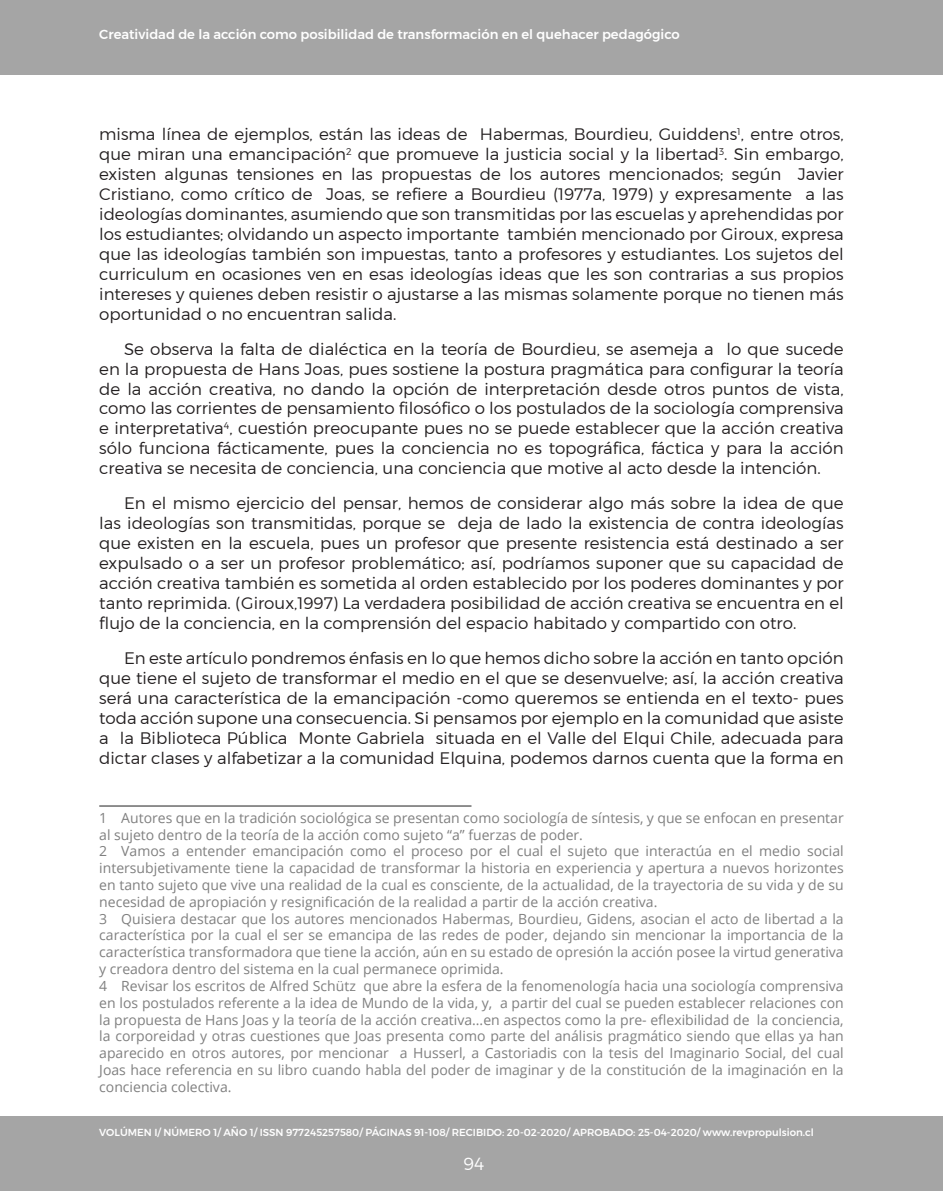
<style>
.page{position:relative;width:943px;height:1191px;background:#fff}
.page>*{position:absolute;margin:0;border:0;box-sizing:border-box;transform-origin:0 0}
.t1{font:300 17.5px "Montserrat";color:#fff}
._07_parrafo_texto_ar{font:300 16.62px/19.9px "Montserrat";color:#231f20;text-align:justify}
.notas_a_pie_de_pagin{font:14px/16.8px "Open Sans";color:#808080;text-align:justify}
.t2{font:500 13.12px "Montserrat";color:#fff}
.t3{font:500 10.15px "Montserrat";color:#fff}
</style>
<div class="page">
<div style="left:0;top:1116px;width:943px;height:75px;background:#a5a5a5"></div>
<div style="left:0;top:0;width:943px;height:74px;background:#a5a5a5"></div>
<hr style="left:99px;top:805px;width:372px;height:2px;background:#808080">
<p class="t2" style="left:99px;top:26px;width:582px">Creatividad de la acción como posibilidad de transformación en el quehacer pedagógico</p>
<p class="_07_parrafo_texto_ar" style="left:99px;top:124px;width:746px">misma línea de ejemplos, están las ideas de Habermas, Bourdieu, Guiddens<sup>1</sup>, entre otros, que miran una emancipación<sup>2</sup> que promueve la justicia social y la libertad<sup>3</sup>. Sin embargo, existen algunas tensiones en las propuestas de los autores mencionados; según Javier Cristiano, como crítico de Joas, se refiere a Bourdieu (1977a, 1979) y expresamente a las ideologías dominantes, asumiendo que son transmitidas por las escuelas y aprehendidas por los estudiantes; olvidando un aspecto importante también mencionado por Giroux, expresa que las ideologías también son impuestas, tanto a profesores y estudiantes. Los sujetos del curriculum en ocasiones ven en esas ideologías ideas que les son contrarias a sus propios intereses y quienes deben resistir o ajustarse a las mismas solamente porque no tienen más oportunidad o no encuentran salida.</p>
<p class="_07_parrafo_texto_ar" style="left:99px;top:338px;width:746px;text-indent:25px">Se observa la falta de dialéctica en la teoría de Bourdieu, se asemeja a lo que sucede en la propuesta de Hans Joas, pues sostiene la postura pragmática para configurar la teoría de la acción creativa, no dando la opción de interpretación desde otros puntos de vista, como las corrientes de pensamiento filosófico o los postulados de la sociología comprensiva e interpretativa<sup>4</sup>, cuestión preocupante pues no se puede establecer que la acción creativa sólo funciona fácticamente, pues la conciencia no es topográfica, fáctica y para la acción creativa se necesita de conciencia, una conciencia que motive al acto desde la intención.</p>
<p class="_07_parrafo_texto_ar" style="left:99px;top:493px;width:746px;text-indent:25px">En el mismo ejercicio del pensar, hemos de considerar algo más sobre la idea de que las ideologías son transmitidas, porque se deja de lado la existencia de contra ideologías que existen en la escuela, pues un profesor que presente resistencia está destinado a ser expulsado o a ser un profesor problemático; así, podríamos suponer que su capacidad de acción creativa también es sometida al orden establecido por los poderes dominantes y por tanto reprimida. (Giroux,1997) La verdadera posibilidad de acción creativa se encuentra en el flujo de la conciencia, en la comprensión del espacio habitado y compartido con otro.</p>
<p class="_07_parrafo_texto_ar" style="left:99px;top:647px;width:746px;text-indent:25px">En este artículo pondremos énfasis en lo que hemos dicho sobre la acción en tanto opción que tiene el sujeto de transformar el medio en el que se desenvuelve; así, la acción creativa será una característica de la emancipación -como queremos se entienda en el texto- pues toda acción supone una consecuencia. Si pensamos por ejemplo en la comunidad que asiste a la Biblioteca Pública Monte Gabriela situada en el Valle del Elqui Chile, adecuada para dictar clases y alfabetizar a la comunidad Elquina, podemos darnos cuenta que la forma en</p>
<p class="notas_a_pie_de_pagin" style="left:99px;top:809px;width:746px">1 Autores que en la tradición sociológica se presentan como sociología de síntesis, y que se enfocan en presentar al sujeto dentro de la teoría de la acción como sujeto “a” fuerzas de poder.</p>
<p class="notas_a_pie_de_pagin" style="left:99px;top:842px;width:746px">2 Vamos a entender emancipación como el proceso por el cual el sujeto que interactúa en el medio social intersubjetivamente tiene la capacidad de transformar la historia en experiencia y apertura a nuevos horizontes en tanto sujeto que vive una realidad de la cual es consciente, de la actualidad, de la trayectoria de su vida y de su necesidad de apropiación y resignificación de la realidad a partir de la acción creativa.</p>
<p class="notas_a_pie_de_pagin" style="left:99px;top:909px;width:746px">3 Quisiera destacar que los autores mencionados Habermas, Bourdieu, Gidens, asocian el acto de libertad a la característica por la cual el ser se emancipa de las redes de poder, dejando sin mencionar la importancia de la característica transformadora que tiene la acción, aún en su estado de opresión la acción posee la virtud generativa y creadora dentro del sistema en la cual permanece oprimida.</p>
<p class="notas_a_pie_de_pagin" style="left:99px;top:977px;width:746px">4 Revisar los escritos de Alfred Schütz que abre la esfera de la fenomenología hacia una sociología comprensiva en los postulados referente a la idea de Mundo de la vida, y, a partir del cual se pueden establecer relaciones con la propuesta de Hans Joas y la teoría de la acción creativa...en aspectos como la pre- eflexibilidad de la conciencia, la corporeidad y otras cuestiones que Joas presenta como parte del análisis pragmático siendo que ellas ya han aparecido en otros autores, por mencionar a Husserl, a Castoriadis con la tesis del Imaginario Social, del cual Joas hace referencia en su libro cuando habla del poder de imaginar y de la constitución de la imaginación en la conciencia colectiva.</p>
<p class="t3" style="left:99px;top:1126px;width:716px">VOLÚMEN I/ NÚMERO 1/ AÑO 1/ ISSN 977245257580/ PÁGINAS 91-108/ RECIBIDO: 20-02-2020/ APROBADO: 25-04-2020/ www.revpropulsion.cl</p>
<p class="t1" style="left:463px;top:1152px;width:22px">94</p>
</div>
